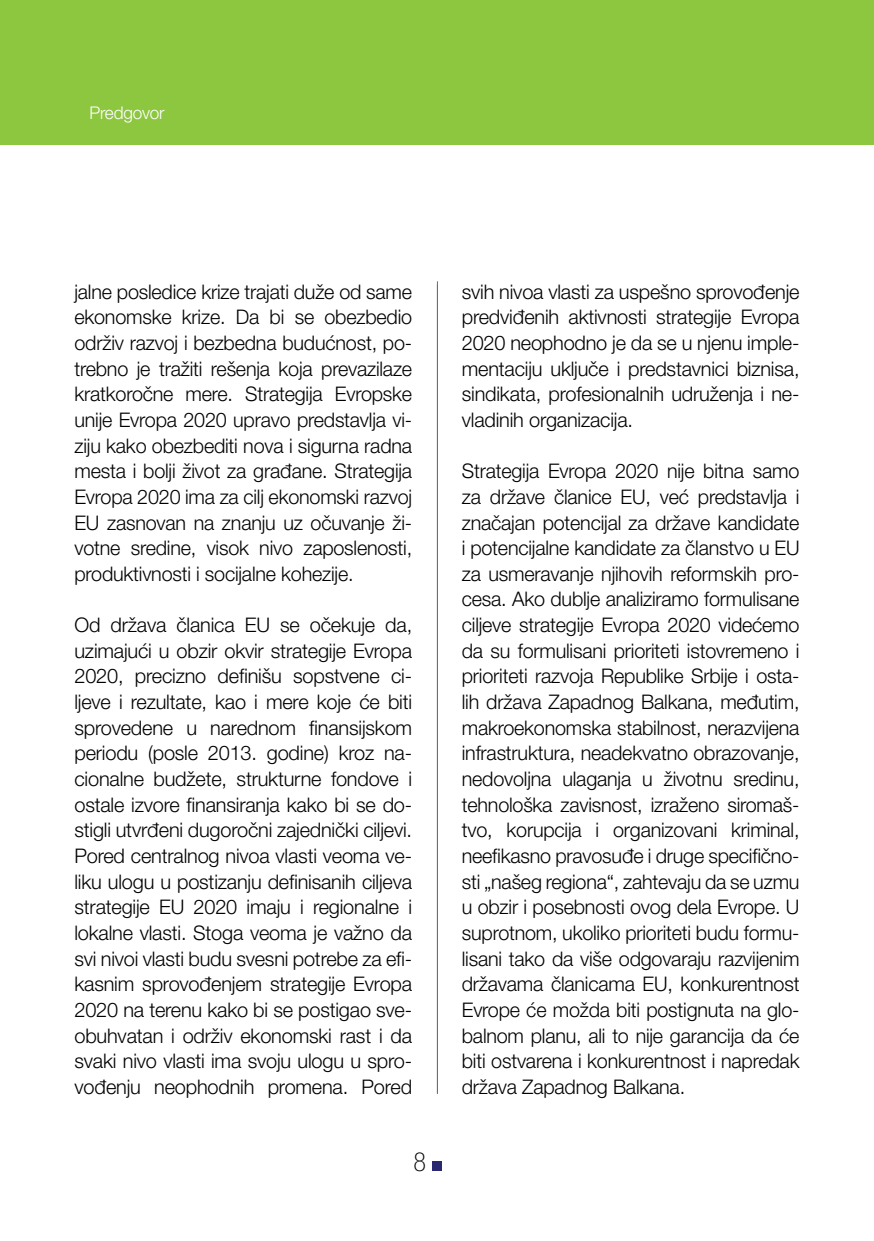
<style>
.page{position:relative;width:874px;height:1241px;background:#fff}
.page>*{position:absolute;margin:0;border:0;box-sizing:border-box;transform-origin:0 0}
.t1{font:100 condensed 26.25px "Helvetica Neue LT Std";color:#000}
.t2{font:300 20.12px/25.7px "Helvetica Neue LT Pro";letter-spacing:-.01em;color:#000;text-align:justify}
.t3{font:300 17.5px "Helvetica Neue LT Pro";letter-spacing:-.01em;color:#fff}
</style>
<div class="page">
<div style="left:432px;top:1160px;width:9px;height:10px;background:#292870"></div>
<div style="left:0;top:0;width:873px;height:145px;background:#8dc63f"></div>
<hr style="left:437px;top:281px;width:1px;height:812px;background:#6d6e71">
<p class="t3" style="left:89px;top:102px;width:77px">Predgovor</p>
<p class="t2" style="left:74px;top:278px;width:339px">jalne posledice krize trajati duže od same ekonomske krize. Da bi se obezbedio održiv razvoj i bezbedna budućnost, po&shy;trebno je tražiti rešenja koja prevazilaze kratkoročne mere. Strategija Evropske unije Evropa 2020 upravo predstavlja vi&shy;ziju kako obezbediti nova i sigurna radna mesta i bolji život za građane. Strategija Evropa 2020 ima za cilj ekonomski razvoj EU zasnovan na znanju uz očuvanje ži&shy;votne sredine, visok nivo zaposlenosti, produktivnosti i socijalne kohezije.</p>
<p class="t2" style="left:74px;top:611px;width:339px">Od država članica EU se očekuje da, uzimajući u obzir okvir strategije Evropa 2020, precizno definišu sopstvene ci&shy;ljeve i rezultate, kao i mere koje će biti sprovedene u narednom finansijskom periodu (posle 2013. godine) kroz na&shy;cionalne budžete, strukturne fondove i ostale izvore finansiranja kako bi se do&shy;stigli utvrđeni dugoročni zajednički ciljevi.<br>Pored centralnog nivoa vlasti veoma ve&shy;liku ulogu u postizanju definisanih ciljeva strategije EU 2020 imaju i regionalne i lokalne vlasti. Stoga veoma je važno da svi nivoi vlasti budu svesni potrebe za efi&shy;kasnim sprovođenjem strategije Evropa 2020 na terenu kako bi se postigao sve&shy;obuhvatan i održiv ekonomski rast i da svaki nivo vlasti ima svoju ulogu u spro&shy;vođenju neophodnih promena. Pored</p>
<h1 class="t1" style="left:413px;top:1146px;width:14px">8</h1>
<p class="t2" style="left:461px;top:278px;width:339px">svih nivoa vlasti za uspešno sprovođenje predviđenih aktivnosti strategije Evropa 2020 neophodno je da se u njenu imple&shy;mentaciju uključe i predstavnici biznisa, sindikata, profesionalnih udruženja i ne&shy;vladinih organizacija.</p>
<p class="t2" style="left:461px;top:457px;width:339px">Strategija Evropa 2020 nije bitna samo za države članice EU, već predstavlja i značajan potencijal za države kandidate i potencijalne kandidate za članstvo u EU za usmeravanje njihovih reformskih pro&shy;cesa. Ako dublje analiziramo formulisane ciljeve strategije Evropa 2020 videćemo da su formulisani prioriteti istovremeno i prioriteti razvoja Republike Srbije i osta&shy;lih država Zapadnog Balkana, međutim, makroekonomska stabilnost, nerazvijena infrastruktura, neadekvatno obrazovanje, nedovoljna ulaganja u životnu sredinu, tehnološka zavisnost, izraženo siromaš&shy;tvo, korupcija i organizovani kriminal, neefikasno pravosuđe i druge specifično&shy;sti „našeg regiona“, zahtevaju da se uzmu u obzir i posebnosti ovog dela Evrope. U suprotnom, ukoliko prioriteti budu formu&shy;lisani tako da više odgovaraju razvijenim državama članicama EU, konkurentnost Evrope će možda biti postignuta na glo&shy;balnom planu, ali to nije garancija da će biti ostvarena i konkurentnost i napredak država Zapadnog Balkana.</p>
</div>
